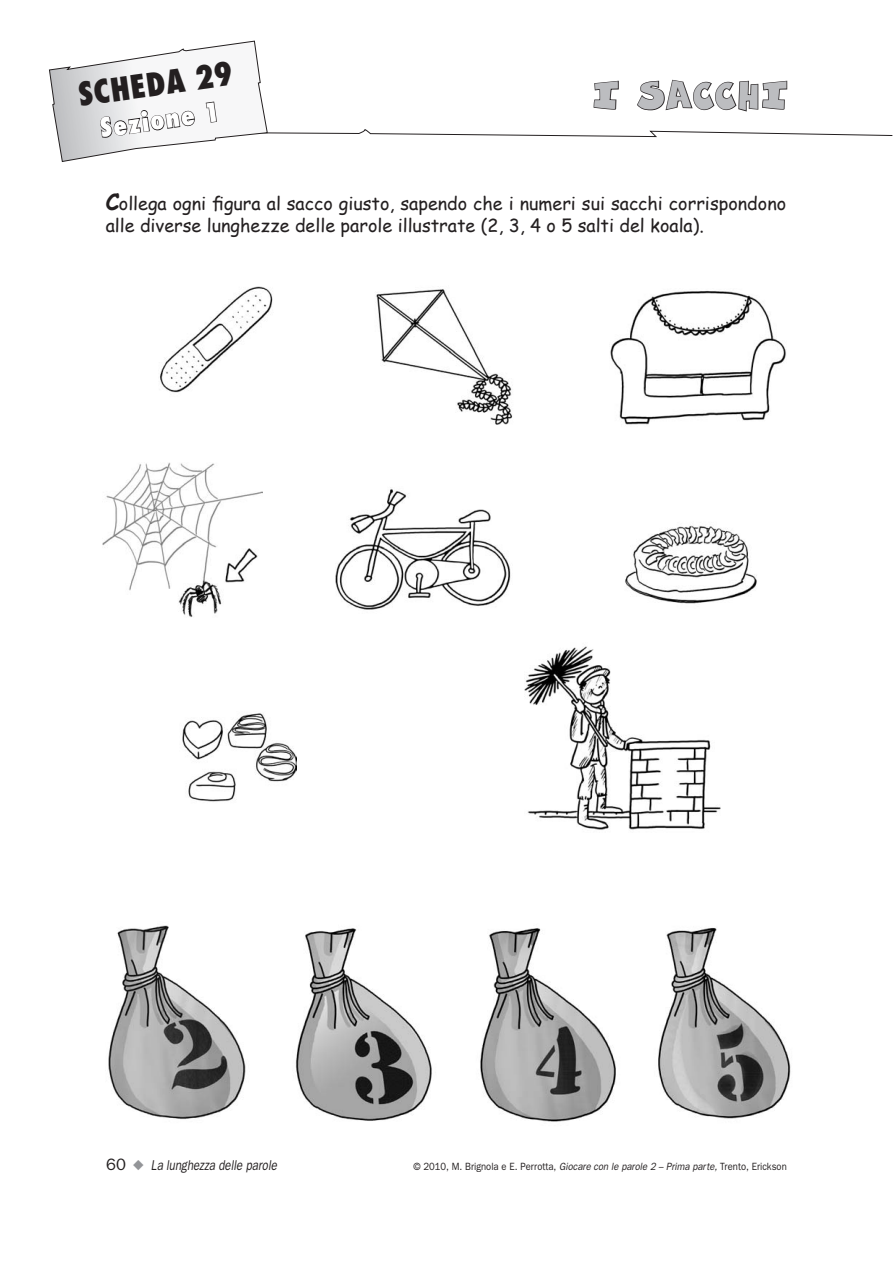
<style>
.page{position:relative;width:893px;height:1264px;background:#fff}
.page>*{position:absolute;margin:0;border:0;box-sizing:border-box;transform-origin:0 0}
.t1{font:800 condensed 31.5px "Futura";color:#231f20}
.t2{font:31.5px "Comics";letter-spacing:.07em;color:#bcbdc0;scale:.95 1}
.t3{font:800 condensed 25.5px "Futura";color:#fff}
.t4{font:18px/21.6px "Comic Sans MS";color:#231f20}
.t5{font:italic 14.25px "Franklin Gothic";color:#231f20;scale:.8 1}
.t6{font:10.5px "Franklin Gothic";color:#231f20;scale:.9 1}
.s1{font-weight:700;font-size:22.5px}
.s2{font-style:normal;font-size:16.5px}
.s3{color:#939598}
.s4{font-style:italic}
</style>
<div class="page">
<svg style="left:49px;top:41px;width:844px;height:121px"></svg>
<img style="left:108px;top:925px;width:138px;height:195px">
<img style="left:658px;top:927px;width:133px;height:192px">
<img style="left:480px;top:928px;width:136px;height:194px">
<img style="left:295px;top:928px;width:137px;height:193px">
<img style="left:610px;top:291px;width:176px;height:134px">
<img style="left:160px;top:286px;width:113px;height:107px">
<img style="left:336px;top:489px;width:175px;height:121px">
<img style="left:376px;top:289px;width:137px;height:136px">
<img style="left:182px;top:713px;width:115px;height:89px">
<img style="left:524px;top:646px;width:197px;height:184px">
<img style="left:103px;top:462px;width:159px;height:155px">
<img style="left:625px;top:525px;width:132px;height:79px">
<h1 class="t1" style="left:77px;top:81px;width:157px;rotate:-8deg">SCHEDA 29</h1>
<h2 class="t3" style="left:99px;top:117px;width:122px;rotate:-8deg">Sezione 1</h2>
<h1 class="t2" style="left:593px;top:77px;width:206px">I SACCHI</h1>
<p class="t4" style="left:106px;top:192px;width:682px"><span class="s1">C</span>ollega ogni figura al sacco giusto, sapendo che i numeri sui sacchi corrispondono alle diverse lunghezze delle parole illustrate (2, 3, 4 o 5 salti del koala).</p>
<p class="t5" style="left:106px;top:1160px;width:215px"><span class="s2">60</span> <span class="s3">◆</span> La lunghezza delle parole</p>
<p class="t6" style="left:413px;top:1162px;width:416px">© 2010, M. Brignola e E. Perrotta, <span class="s4">Giocare con le parole 2 – Prima parte,</span> Trento, Erickson</p>
</div>
